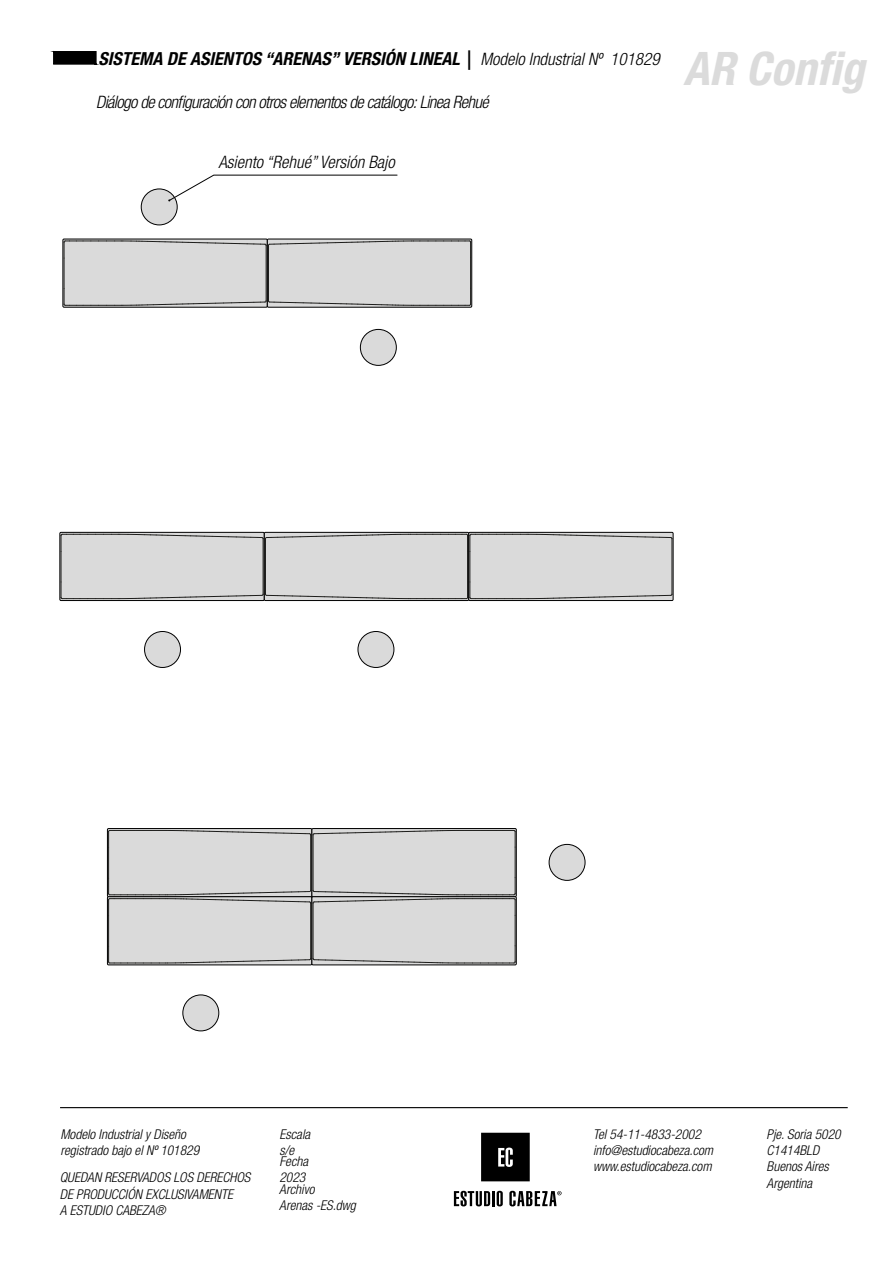
<style>
.page{position:relative;width:893px;height:1263px;background:#fff}
.page>*{position:absolute;margin:0;border:0;box-sizing:border-box;transform-origin:0 0}
.t1{font:italic 700 condensed 46.2px "Helvetica Neue LT Std";color:#dbdbdb}
.t2{font:italic 700 condensed 18px "Helvetica Neue LT Std";color:#000}
.t3{font:italic 300 condensed 17.1px "Helvetica Neue LT Com";letter-spacing:-.035em;color:#000}
.t4{font:italic 300 condensed 17.1px "Helvetica Neue LT Com";color:#000}
.t5{font:italic 300 condensed 13.5px/16.2px "Helvetica Neue LT Com";color:#000}
.s1{font-family:"Helvetica Neue LT Com";font-weight:300;font-size:17.1px}
</style>
<div class="page">
<hr style="left:60px;top:1107px;width:788px;height:1px;background:#000">
<svg style="left:481px;top:1133px;width:49px;height:48px;background:#141414"></svg>
<svg style="left:454px;top:1191px;width:36px;height:15px"></svg>
<hr style="left:492px;top:1191px;width:3px;height:15px;background:#000">
<svg style="left:497px;top:1191px;width:6px;height:15px"></svg>
<svg style="left:509px;top:1191px;width:53px;height:15px"></svg>
<div style="left:63px;top:239px;width:204px;height:68px;background:#dadada"></div>
<div style="left:63px;top:239px;width:204px;height:68px;border:1px solid #000"></div>
<hr style="left:266px;top:245px;width:1px;height:56px;background:#1d1d1b">
<hr style="left:64px;top:258px;width:1px;height:31px;background:#1d1d1b">
<div style="left:267px;top:239px;width:205px;height:68px;background:#dadada"></div>
<div style="left:267px;top:239px;width:205px;height:68px;border:1px solid #000"></div>
<hr style="left:268px;top:245px;width:1px;height:56px;background:#1d1d1b">
<svg style="left:64px;top:288px;width:407px;height:18px"></svg>
<svg style="left:64px;top:241px;width:407px;height:17px"></svg>
<hr style="left:470px;top:258px;width:1px;height:30px;background:#1d1d1b">
<div style="left:60px;top:532px;width:204px;height:68px;background:#dadada"></div>
<div style="left:60px;top:532px;width:204px;height:68px;border:1px solid #000"></div>
<hr style="left:263px;top:539px;width:1px;height:55px;background:#1d1d1b">
<hr style="left:61px;top:551px;width:1px;height:31px;background:#1d1d1b">
<div style="left:264px;top:532px;width:205px;height:68px;background:#dadada"></div>
<div style="left:264px;top:532px;width:205px;height:68px;border:1px solid #000"></div>
<hr style="left:265px;top:539px;width:1px;height:55px;background:#1d1d1b">
<hr style="left:467px;top:551px;width:1px;height:30px;background:#1d1d1b">
<div style="left:469px;top:532px;width:204px;height:68px;background:#dadada"></div>
<div style="left:469px;top:532px;width:204px;height:68px;border:1px solid #000"></div>
<hr style="left:672px;top:539px;width:1px;height:55px;background:#1d1d1b">
<svg style="left:61px;top:534px;width:612px;height:17px"></svg>
<svg style="left:61px;top:581px;width:612px;height:18px"></svg>
<hr style="left:470px;top:551px;width:1px;height:31px;background:#1d1d1b">
<div style="left:107px;top:828px;width:205px;height:69px;background:#dadada"></div>
<div style="left:107px;top:828px;width:205px;height:69px;border:1px solid #000"></div>
<hr style="left:310px;top:835px;width:1px;height:55px;background:#1d1d1b">
<hr style="left:108px;top:847px;width:1px;height:31px;background:#1d1d1b">
<div style="left:312px;top:828px;width:204px;height:69px;background:#dadada"></div>
<div style="left:312px;top:828px;width:204px;height:69px;border:1px solid #000"></div>
<hr style="left:313px;top:835px;width:1px;height:55px;background:#1d1d1b">
<svg style="left:108px;top:830px;width:408px;height:17px"></svg>
<hr style="left:515px;top:847px;width:1px;height:31px;background:#1d1d1b">
<div style="left:107px;top:897px;width:205px;height:68px;background:#dadada"></div>
<div style="left:107px;top:897px;width:205px;height:68px;border:1px solid #000"></div>
<hr style="left:310px;top:903px;width:1px;height:55px;background:#1d1d1b">
<hr style="left:108px;top:916px;width:1px;height:30px;background:#1d1d1b">
<div style="left:312px;top:897px;width:204px;height:68px;background:#dadada"></div>
<hr style="left:313px;top:903px;width:1px;height:55px;background:#1d1d1b">
<svg style="left:108px;top:946px;width:408px;height:18px"></svg>
<svg style="left:108px;top:878px;width:408px;height:38px"></svg>
<hr style="left:515px;top:915px;width:1px;height:31px;background:#1d1d1b">
<div style="left:141px;top:189px;width:36px;height:36px;background:#dadada;border-radius:50%"></div>
<div style="left:141px;top:189px;width:36px;height:36px;border:1px solid #000;border-radius:50%"></div>
<div style="left:360px;top:329px;width:36px;height:36px;background:#dadada;border-radius:50%"></div>
<div style="left:360px;top:329px;width:36px;height:36px;border:1px solid #000;border-radius:50%"></div>
<div style="left:145px;top:631px;width:35px;height:36px;background:#dadada;border-radius:50%"></div>
<div style="left:145px;top:631px;width:36px;height:36px;border:1px solid #000;border-radius:50%"></div>
<div style="left:358px;top:631px;width:36px;height:36px;background:#dadada;border-radius:50%"></div>
<div style="left:358px;top:631px;width:36px;height:36px;border:1px solid #000;border-radius:50%"></div>
<div style="left:549px;top:844px;width:36px;height:36px;background:#dadada;border-radius:50%"></div>
<div style="left:549px;top:844px;width:36px;height:36px;border:1px solid #000;border-radius:50%"></div>
<div style="left:183px;top:995px;width:36px;height:36px;background:#dadada;border-radius:50%"></div>
<div style="left:183px;top:995px;width:36px;height:36px;border:1px solid #000;border-radius:50%"></div>
<svg style="left:168px;top:175px;width:229px;height:27px"></svg>
<svg style="left:53px;top:51px;width:44px;height:14px"></svg>
<h2 class="t2" style="left:99px;top:47px;width:562px">SISTEMA DE ASIENTOS “ARENAS” VERSIÓN LINEAL | <span class="s1">Modelo Industrial Nº 101829</span></h2>
<h1 class="t1" style="left:683px;top:41px;width:182px">AR Config</h1>
<p class="t3" style="left:96px;top:93px;width:394px">Diálogo de configuración con otros elementos de catálogo: Linea Rehué</p>
<p class="t4" style="left:218px;top:152px;width:178px">Asiento “Rehué” Versión Bajo</p>
<p class="t5" style="left:60px;top:1126px;width:140px">Modelo Industrial y Diseño registrado bajo el Nº 101829</p>
<p class="t5" style="left:60px;top:1169px;width:192px">QUEDAN RESERVADOS LOS DERECHOS<br>DE PRODUCCIÓN EXCLUSIVAMENTE<br>A ESTUDIO CABEZA®</p>
<p class="t5" style="left:279px;top:1126px;width:32px">Escala s/e</p>
<p class="t5" style="left:279px;top:1153px;width:30px">Fecha<br>2023</p>
<p class="t5" style="left:279px;top:1181px;width:78px">Archivo<br>Arenas -ES.dwg</p>
<p class="t5" style="left:593px;top:1126px;width:122px">Tel 54-11-4833-2002 info@estudiocabeza.com www.estudiocabeza.com</p>
<p class="t5" style="left:767px;top:1126px;width:76px">Pje. Soria 5020<br>C1414BLD<br>Buenos Aires<br>Argentina</p>
</div>
